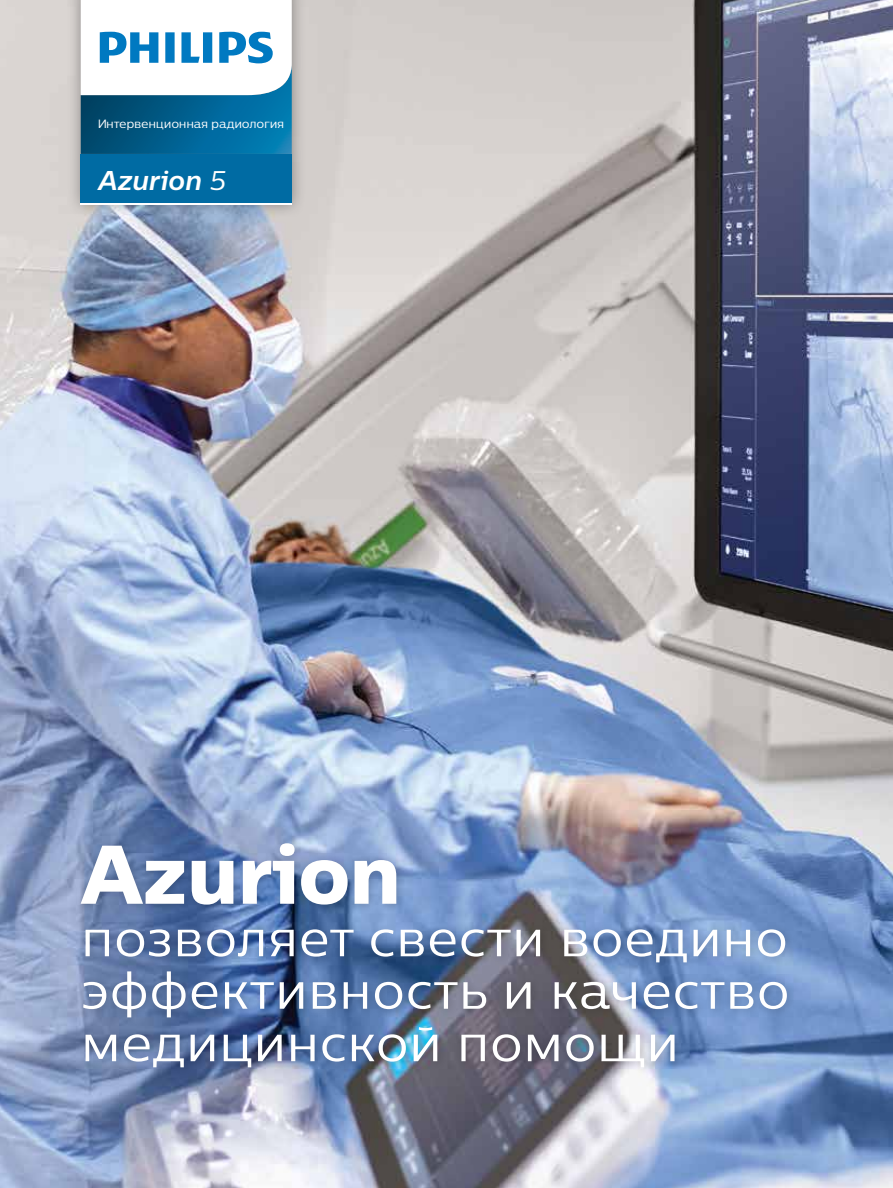
<style>
.page{position:relative;width:893px;height:1188px;background:#fff}
.page>*{position:absolute;margin:0;border:0;box-sizing:border-box;transform-origin:0 0}
.t1{font:82.5px "Centrale Sans Pro X Bold";letter-spacing:-.01em;color:#fff}
.t2{font:51px/52.5px "Centrale Sans Pro";color:#fff;text-align:justify}
.t3{font:italic 700 27px "Centrale Sans Pro";letter-spacing:-.005em;color:#fff}
.t4{font:12px "Centrale Sans Pro";letter-spacing:-.02em;color:#fff}
.s1{font-weight:400}
</style>
<div class="page">
<img style="left:0;top:0;width:893px;height:1188px">
<div style="left:66px;top:0;width:240px;height:219px;background:#000;opacity:.35"></div>
<div style="left:81px;top:154px;width:211px;height:50px;background:#006ba3"></div>
<svg style="left:81px;top:0;width:211px;height:154px"></svg>
<hr style="left:81px;top:203px;width:211px;height:2px;background:#fff">
<div style="left:75px;top:837px;width:721px;height:240px;background:#000;opacity:.2"></div>
<p class="t4" style="left:98px;top:116px;width:187px">Интервенционная радиология</p>
<p class="t3" style="left:98px;top:163px;width:130px">Azurion <span class="s1">5</span></p>
<h1 class="t1" style="left:81px;top:820px;width:322px">Azurion</h1>
<p class="t2" style="left:81px;top:911px;width:711px">позволяет свести воедино эффективность и качество медицинской помощи</p>
</div>
